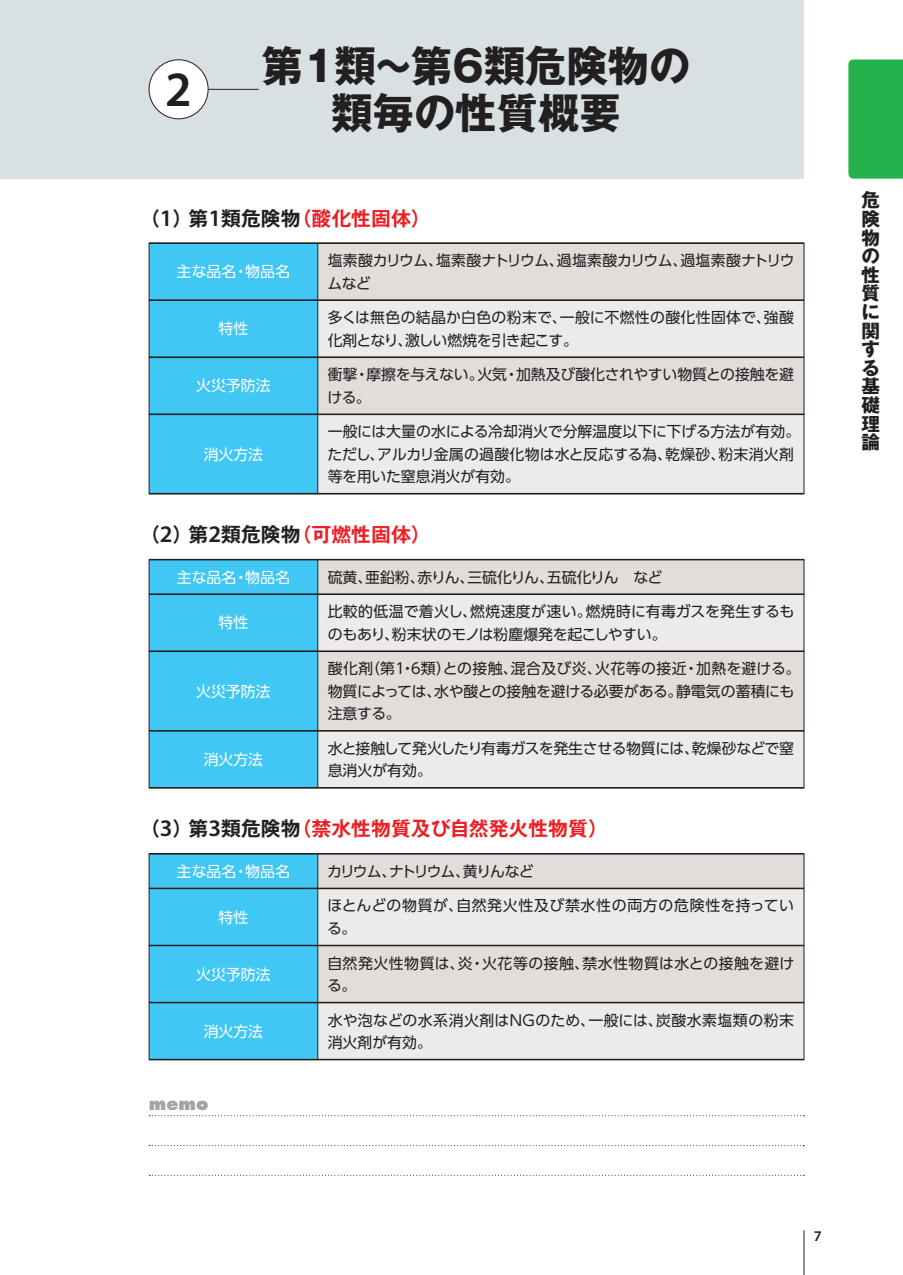
<style>
.page{position:relative;width:903px;height:1275px;background:#fff}
.page>*{position:absolute;margin:0;border:0;box-sizing:border-box;transform-origin:0 0}
.t1{font:600 49.52px "Myriad Pro";color:#231f20}
.t2{font:700 42.18px/47.1px "Gothic MB101 Pro";color:#231f20;text-align:center}
.t3{font:700 19.78px "Gothic MB101 Pro De";color:#231f20}
.t4{font:700 19.78px "Gothic MB101 Pro De";color:#ee1d23}
.t5{font:700 18.55px/18.6px "Gothic MB101 Pro";color:#231f20;text-align:justify}
.t6{font:800 17.32px "Futura";color:#9da5ab}
.t7{font:14.88px/22.4px "UD Shin Go Pro";color:#231f20}
.t8{font:14.88px/22.4px "UD Shin Go Pro";letter-spacing:-.03em;color:#231f20}
.t9{font:14.88px "UD Shin Go Pro";color:#fff}
.t10{font:14.88px/22.4px "UD Shin Go Pro";letter-spacing:-.025em;color:#231f20}
.t11{font:14.88px/22.4px "UD Shin Go Pro";letter-spacing:.02em;color:#231f20}
.t12{font:14.88px/22.4px "UD Shin Go Pro";letter-spacing:-.02em;color:#231f20}
.t13{font:14.88px/22.4px "UD Shin Go Pro";letter-spacing:.035em;color:#231f20}
.t14{font:14.88px/22.4px "UD Shin Go Pro";letter-spacing:.045em;color:#231f20}
.t15{font:14.88px "UD Shin Go Pro";letter-spacing:-.09em;color:#231f20}
.t16{font:600 14.88px "Myriad Pro";color:#231f20}
.s1{font-family:"Myriad Pro";font-weight:600;font-size:23.8px}
.s2{color:#ee1d23}
.s3{color:#231f20}
.s4{font-family:"Myriad Pro";font-weight:600;font-size:23.8px;color:#231f20}
</style>
<div class="page">
<hr style="left:804px;top:1230px;width:1px;height:45px;background:#231f20">
<div style="left:848px;top:60px;width:55px;height:119px;background:#23b24b"></div>
<div style="left:318px;top:244px;width:486px;height:55px;background:#e2ddda"></div>
<div style="left:150px;top:244px;width:167px;height:249px;background:#40c7f4"></div>
<svg style="left:318px;top:301px;width:486px;height:192px;background:#e7e5e2"></svg>
<hr style="left:149px;top:243px;width:1px;height:57px;background:#231f20">
<hr style="left:317px;top:243px;width:1px;height:57px;background:#231f20">
<hr style="left:804px;top:243px;width:1px;height:57px;background:#231f20">
<hr style="left:149px;top:300px;width:1px;height:57px;background:#231f20">
<hr style="left:317px;top:300px;width:1px;height:57px;background:#231f20">
<hr style="left:804px;top:300px;width:1px;height:57px;background:#231f20">
<hr style="left:149px;top:358px;width:1px;height:56px;background:#231f20">
<hr style="left:317px;top:358px;width:1px;height:56px;background:#231f20">
<hr style="left:804px;top:358px;width:1px;height:56px;background:#231f20">
<hr style="left:149px;top:415px;width:1px;height:78px;background:#231f20">
<hr style="left:317px;top:415px;width:1px;height:78px;background:#231f20">
<hr style="left:804px;top:415px;width:1px;height:78px;background:#231f20">
<div style="left:150px;top:560px;width:167px;height:227px;background:#40c7f4"></div>
<div style="left:318px;top:560px;width:486px;height:33px;background:#e2ddda"></div>
<svg style="left:318px;top:595px;width:486px;height:192px;background:#e6e4e1"></svg>
<hr style="left:149px;top:560px;width:1px;height:34px;background:#231f20">
<hr style="left:317px;top:560px;width:1px;height:34px;background:#231f20">
<hr style="left:804px;top:560px;width:1px;height:34px;background:#231f20">
<hr style="left:149px;top:594px;width:1px;height:57px;background:#231f20">
<hr style="left:317px;top:594px;width:1px;height:57px;background:#231f20">
<hr style="left:804px;top:594px;width:1px;height:57px;background:#231f20">
<hr style="left:149px;top:652px;width:1px;height:78px;background:#231f20">
<hr style="left:317px;top:652px;width:1px;height:78px;background:#231f20">
<hr style="left:804px;top:652px;width:1px;height:78px;background:#231f20">
<hr style="left:149px;top:731px;width:1px;height:56px;background:#231f20">
<hr style="left:317px;top:731px;width:1px;height:56px;background:#231f20">
<hr style="left:804px;top:731px;width:1px;height:56px;background:#231f20">
<div style="left:150px;top:854px;width:167px;height:205px;background:#40c7f4"></div>
<div style="left:318px;top:854px;width:486px;height:34px;background:#e2ddda"></div>
<svg style="left:318px;top:889px;width:486px;height:170px;background:#e6e4e2"></svg>
<hr style="left:149px;top:854px;width:1px;height:34px;background:#231f20">
<hr style="left:317px;top:854px;width:1px;height:34px;background:#231f20">
<hr style="left:804px;top:854px;width:1px;height:34px;background:#231f20">
<hr style="left:149px;top:889px;width:1px;height:56px;background:#231f20">
<hr style="left:317px;top:889px;width:1px;height:56px;background:#231f20">
<hr style="left:804px;top:889px;width:1px;height:56px;background:#231f20">
<hr style="left:149px;top:946px;width:1px;height:56px;background:#231f20">
<hr style="left:317px;top:946px;width:1px;height:56px;background:#231f20">
<hr style="left:804px;top:946px;width:1px;height:56px;background:#231f20">
<hr style="left:149px;top:1003px;width:1px;height:56px;background:#231f20">
<hr style="left:317px;top:1003px;width:1px;height:56px;background:#231f20">
<hr style="left:804px;top:1003px;width:1px;height:56px;background:#231f20">
<hr style="left:149px;top:242px;width:655px;height:2px;background:#231f20">
<hr style="left:149px;top:299px;width:655px;height:2px;background:#231f20">
<hr style="left:149px;top:357px;width:655px;height:1px;background:#231f20">
<hr style="left:149px;top:414px;width:655px;height:1px;background:#231f20">
<hr style="left:149px;top:493px;width:655px;height:1px;background:#231f20">
<hr style="left:149px;top:559px;width:655px;height:1px;background:#231f20">
<hr style="left:149px;top:593px;width:655px;height:2px;background:#231f20">
<hr style="left:149px;top:650px;width:655px;height:2px;background:#231f20">
<hr style="left:149px;top:730px;width:655px;height:1px;background:#231f20">
<hr style="left:149px;top:787px;width:655px;height:1px;background:#231f20">
<hr style="left:149px;top:853px;width:655px;height:1px;background:#231f20">
<hr style="left:149px;top:888px;width:655px;height:1px;background:#231f20">
<hr style="left:149px;top:945px;width:655px;height:1px;background:#231f20">
<hr style="left:149px;top:1002px;width:655px;height:1px;background:#231f20">
<hr style="left:149px;top:1059px;width:655px;height:1px;background:#231f20">
<div style="left:0;top:0;width:804px;height:179px;background:#d8e0e4"></div>
<hr style="left:208px;top:89px;width:50px;height:1px;background:#231f20">
<div style="left:149px;top:60px;width:59px;height:59px;background:#fff;border-radius:50%"></div>
<div style="left:149px;top:60px;width:59px;height:59px;border:1px solid #231f20;border-radius:50%"></div>
<svg style="left:149px;top:1115px;width:655px;height:1px"></svg>
<svg style="left:149px;top:1145px;width:655px;height:1px"></svg>
<svg style="left:149px;top:1175px;width:655px;height:1px"></svg>
<h1 class="t1" style="left:165px;top:58px;width:28px">2</h1>
<h2 class="t2" style="left:262px;top:38px;width:430px">第１類～第６類危険物の類毎の性質概要</h2>
<h3 class="t3" style="left:140px;top:202px;width:292px">（<span class="s1">1</span>）第<span class="s1">1</span>類危険物<span class="s2">（酸化性固体）</span></h3>
<p class="t9" style="left:177px;top:260px;width:114px">主な品名・物品名</p>
<p class="t8" style="left:327px;top:249px;width:469px">塩素酸カリウム、塩素酸ナトリウム、過塩素酸カリウム、過塩素酸ナトリウムなど</p>
<p class="t9" style="left:219px;top:317px;width:31px">特性</p>
<p class="t7" style="left:328px;top:306px;width:468px">多くは無色の結晶か白色の粉末で、一般に不燃性の酸化性固体で、強酸化剤となり、激しい燃焼を引き起こす。</p>
<p class="t9" style="left:196px;top:374px;width:76px">火災予防法</p>
<p class="t12" style="left:327px;top:363px;width:468px">衝撃・摩擦を与えない。火気・加熱及び酸化されやすい物質との接触を避ける。</p>
<p class="t9" style="left:204px;top:442px;width:61px">消火方法</p>
<p class="t7" style="left:327px;top:420px;width:474px">一般には大量の水による冷却消火で分解温度以下に下げる方法が有効。ただし、アルカリ金属の過酸化物は水と反応する為、乾燥砂、粉末消火剤等を用いた窒息消火が有効。</p>
<h3 class="t3" style="left:140px;top:518px;width:292px">（<span class="s1">2</span>）第<span class="s1">2</span>類危険物<span class="s2">（可燃性固体）</span></h3>
<p class="t9" style="left:177px;top:565px;width:114px">主な品名・物品名</p>
<p class="t8" style="left:328px;top:565px;width:336px">硫黄、亜鉛粉、赤りん、三硫化りん、五硫化りん　など</p>
<p class="t9" style="left:219px;top:611px;width:31px">特性</p>
<p class="t7" style="left:328px;top:600px;width:468px">比較的低温で着火し、燃焼速度が速い。燃焼時に有毒ガスを発生するものもあり、粉末状のモノは粉塵爆発を起こしやすい。</p>
<p class="t9" style="left:196px;top:679px;width:76px">火災予防法</p>
<p class="t7" style="left:328px;top:657px;width:474px">酸化剤（第１・６類）との接触、混合及び炎、火花等の接近・加熱を避ける。物質によっては、水や酸との接触を避ける必要がある。静電気の蓄積にも注意する。</p>
<p class="t9" style="left:204px;top:747px;width:61px">消火方法</p>
<p class="t10" style="left:328px;top:736px;width:468px">水と接触して発火したり有毒ガスを発生させる物質には、乾燥砂などで窒息消火が有効。</p>
<h3 class="t4" style="left:140px;top:812px;width:469px"><span class="s3">（</span><span class="s4">3</span><span class="s3">）第</span><span class="s4">3</span><span class="s3">類危険物</span>（禁水性物質及び自然発火性物質）</h3>
<p class="t9" style="left:177px;top:859px;width:114px">主な品名・物品名</p>
<p class="t15" style="left:327px;top:859px;width:208px">カリウム、ナトリウム、黄りんなど</p>
<p class="t9" style="left:219px;top:905px;width:31px">特性</p>
<p class="t14" style="left:327px;top:894px;width:468px">ほとんどの物質が、自然発火性及び禁水性の両方の危険性を持っている。</p>
<p class="t9" style="left:196px;top:962px;width:76px">火災予防法</p>
<p class="t13" style="left:327px;top:951px;width:469px">自然発火性物質は、炎・火花等の接触、禁水性物質は水との接触を避ける。</p>
<p class="t9" style="left:204px;top:1019px;width:61px">消火方法</p>
<p class="t11" style="left:328px;top:1008px;width:468px">水や泡などの水系消火剤はＮＧのため、一般には、炭酸水素塩類の粉末消火剤が有効。</p>
<p class="t6" style="left:149px;top:1093px;width:61px">memo</p>
<p class="t5" style="left:861px;top:189px;width:20px">危険物の性質に関する基礎理論</p>
<p class="t16" style="left:814px;top:1226px;width:9px">7</p>
</div>
